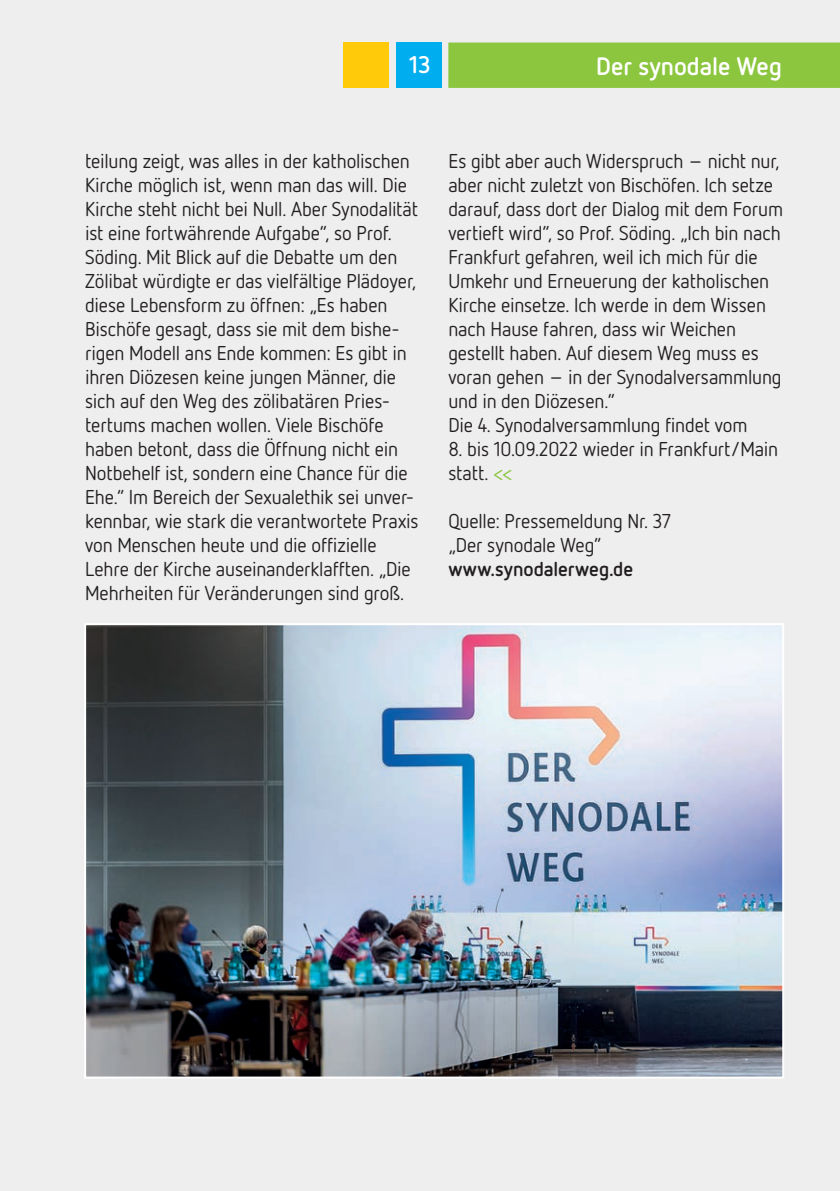
<style>
.page{position:relative;width:840px;height:1191px;background:#fff}
.page>*{position:absolute;margin:0;border:0;box-sizing:border-box;transform-origin:0 0}
.t1{font:700 25.2px "Netto OT";color:#fff}
.t2{font:700 24px "Netto OT";color:#fff}
.t3{font:20px/24px "Netto OT";letter-spacing:-.005em;color:#231f20}
.t4{font:700 20px "Netto OT";color:#231f20}
.s1{color:#8bc63e}
</style>
<div class="page">
<div style="left:0;top:0;width:839px;height:1191px;background:#eeeeef"></div>
<div style="left:448px;top:43px;width:391px;height:45px;background:#8bc63e"></div>
<div style="left:395px;top:43px;width:46px;height:45px;background:#00aeef"></div>
<div style="left:343px;top:43px;width:45px;height:45px;background:#feca0a"></div>
<img style="left:87px;top:626px;width:693px;height:449px">
<div style="left:84px;top:623px;width:699px;height:455px;border:2px solid #fff"></div>
<p class="t2" style="left:409px;top:50px;width:23px">13</p>
<p class="t1" style="left:596px;top:50px;width:187px">Der synodale Weg</p>
<p class="t3" style="left:85px;top:149px;width:335px">teilung zeigt, was alles in der katholischen Kirche möglich ist, wenn man das will. Die Kirche steht nicht bei Null. Aber Synodalität ist eine fortwährende Aufgabe“, so Prof.<br>Söding. Mit Blick auf die Debatte um den Zölibat würdigte er das vielfältige Plädoyer, diese Lebensform zu öffnen: „Es haben Bischöfe gesagt, dass sie mit dem bishe&shy;rigen Modell ans Ende kommen: Es gibt in ihren Diözesen keine jungen Männer, die sich auf den Weg des zölibatären Pries&shy;tertums machen wollen. Viele Bischöfe haben betont, dass die Öffnung nicht ein Notbehelf ist, sondern eine Chance für die Ehe.“ Im Bereich der Sexualethik sei unver&shy;kennbar, wie stark die verantwortete Praxis von Menschen heute und die offizielle Lehre der Kirche auseinanderklafften. „Die Mehrheiten für Veränderungen sind groß.</p>
<p class="t3" style="left:448px;top:149px;width:336px">Es gibt aber auch Widerspruch – nicht nur, aber nicht zuletzt von Bischöfen. Ich setze darauf, dass dort der Dialog mit dem Forum vertieft wird“, so Prof. Söding. „Ich bin nach Frankfurt gefahren, weil ich mich für die Umkehr und Erneuerung der katholischen Kirche einsetze. Ich werde in dem Wissen nach Hause fahren, dass wir Weichen gestellt haben. Auf diesem Weg muss es voran gehen – in der Synodalversammlung und in den Diözesen.“<br>Die 4. Synodalversammlung findet vom</p>
<p class="t3" style="left:448px;top:437px;width:331px">8. bis 10.09.2022 wieder in Frankfurt/Main statt. <span class="s1">&lt;&lt;</span></p>
<p class="t3" style="left:448px;top:509px;width:224px">Quelle: Pressemeldung Nr. 37 „Der synodale Weg“</p>
<p class="t4" style="left:448px;top:556px;width:186px">www.synodalerweg.de</p>
</div>
